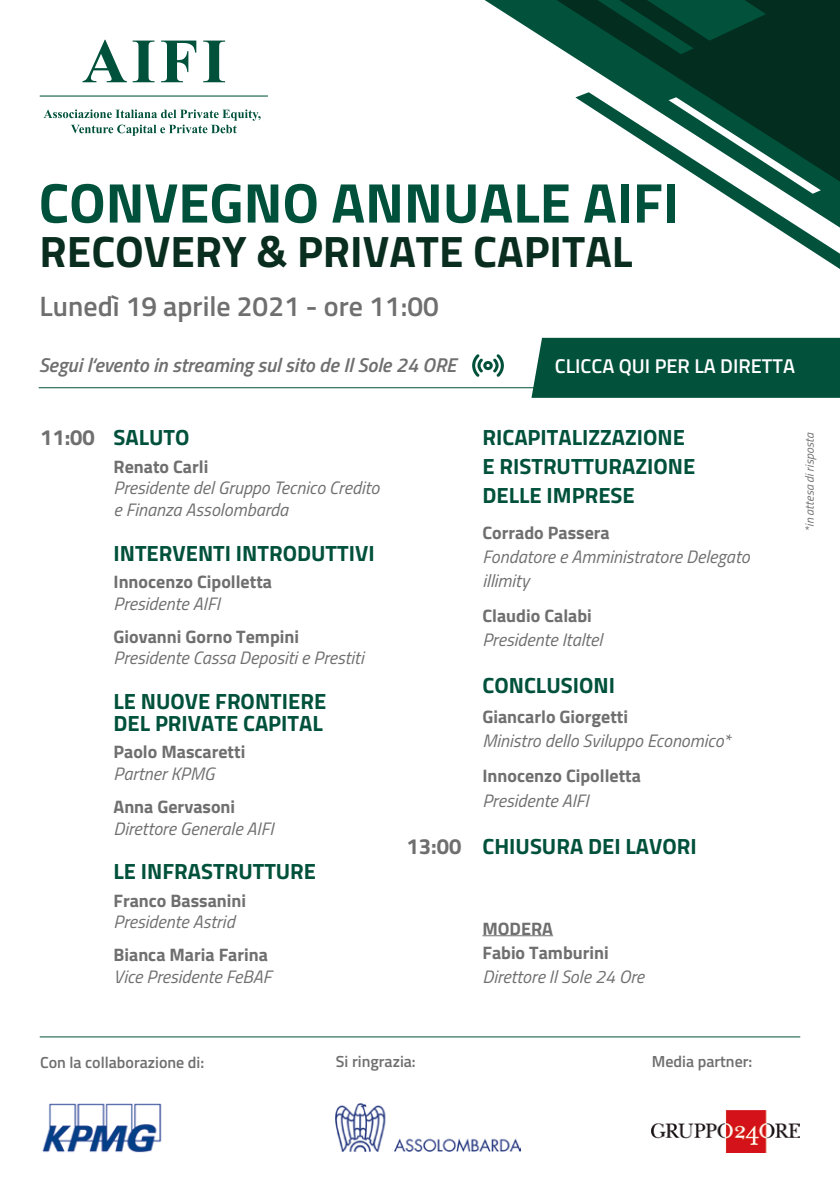
<style>
.page{position:relative;width:840px;height:1191px;background:#fff}
.page>*{position:absolute;margin:0;border:0;box-sizing:border-box;transform-origin:0 0}
.t1{font:700 56px "Titillium Web";color:#00513b}
.t2{font:700 44px "Titillium Web";color:#092d1e}
.t3{font:600 28px "Titillium Web";color:#706f6f}
.t4{font:700 22px/28.8px "Titillium Web";color:#00513b}
.t5{font:700 22px "Titillium Web";color:#706f6f}
.t6{font:italic 600 20px "Titillium Web";color:#706f6f}
.t7{font:600 20px "Titillium Web";color:#fff}
.t8{font:italic 18px/21.6px "Titillium Web";color:#706f6f}
.t9{font:700 18px/24px "Titillium Web";color:#706f6f}
.t10{font:600 16px "Titillium Web";color:#706f6f}
.t11{font:italic 12px "Titillium Web";color:#706f6f}
</style>
<div class="page">
<div style="left:531px;top:338px;width:308px;height:60px;background:#02513b"></div>
<svg style="left:484px;top:0;width:72px;height:46px"></svg>
<svg style="left:556px;top:0;width:283px;height:92px;background:#1b4a3b"></svg>
<svg style="left:575px;top:92px;width:264px;height:177px"></svg>
<svg style="left:668px;top:97px;width:152px;height:97px"></svg>
<svg style="left:597px;top:0;width:168px;height:54px;background:#013e2c"></svg>
<hr style="left:40px;top:1036px;width:759px;height:1px;background:#00513b">
<hr style="left:39px;top:387px;width:760px;height:1px;background:#00513b">
<svg style="left:82px;top:40px;width:72px;height:42px"></svg>
<svg style="left:161px;top:41px;width:35px;height:41px"></svg>
<svg style="left:203px;top:41px;width:22px;height:41px"></svg>
<hr style="left:40px;top:95px;width:228px;height:2px;background:#00513b">
<svg style="left:44px;top:109px;width:216px;height:27px"></svg>
<svg style="left:472px;top:354px;width:31px;height:23px"></svg>
<hr style="left:482px;top:935px;width:71px;height:1px;background:#706f6f">
<img style="left:42px;top:1103px;width:120px;height:49px">
<img style="left:336px;top:1103px;width:184px;height:49px">
<img style="left:651px;top:1110px;width:148px;height:42px">
<h1 class="t1" style="left:39px;top:160px;width:641px">CONVEGNO ANNUALE AIFI</h1>
<h2 class="t2" style="left:40px;top:217px;width:594px">RECOVERY &amp; PRIVATE CAPITAL</h2>
<h3 class="t3" style="left:40px;top:285px;width:400px">Lunedì 19 aprile 2021 - ore 11:00</h3>
<p class="t6" style="left:39px;top:349px;width:419px">Segui l‘evento in streaming sul sito de Il Sole 24 ORE</p>
<p class="t7" style="left:554px;top:351px;width:241px">CLICCA QUI PER LA DIRETTA</p>
<p class="t5" style="left:40px;top:421px;width:56px">11:00</p>
<p class="t4" style="left:113px;top:422px;width:77px">SALUTO</p>
<p class="t9" style="left:113px;top:453px;width:96px">Renato Carli</p>
<p class="t8" style="left:113px;top:476px;width:267px">Presidente del Gruppo Tecnico Credito e Finanza Assolombarda</p>
<p class="t4" style="left:113px;top:537px;width:262px">INTERVENTI INTRODUTTIVI</p>
<p class="t9" style="left:113px;top:569px;width:160px">Innocenzo Cipolletta</p>
<p class="t8" style="left:113px;top:591px;width:108px">Presidente AIFI</p>
<p class="t9" style="left:113px;top:623px;width:187px">Giovanni Gorno Tempini</p>
<p class="t8" style="left:113px;top:646px;width:251px">Presidente Cassa Depositi e Prestiti</p>
<p class="t4" style="left:113px;top:689px;width:214px;line-height:22px">LE NUOVE FRONTIERE<br>DEL PRIVATE CAPITAL</p>
<p class="t9" style="left:113px;top:739px;width:133px">Paolo Mascaretti</p>
<p class="t8" style="left:113px;top:762px;width:102px">Partner KPMG</p>
<p class="t9" style="left:113px;top:794px;width:123px">Anna Gervasoni</p>
<p class="t8" style="left:113px;top:816px;width:161px">Direttore Generale AIFI</p>
<p class="t4" style="left:113px;top:856px;width:204px">LE INFRASTRUTTURE</p>
<p class="t9" style="left:113px;top:887px;width:134px">Franco Bassanini</p>
<p class="t8" style="left:113px;top:910px;width:123px">Presidente Astrid</p>
<p class="t9" style="left:113px;top:942px;width:156px">Bianca Maria Farina</p>
<p class="t8" style="left:113px;top:965px;width:159px">Vice Presidente FeBAF</p>
<p class="t5" style="left:406px;top:829px;width:56px">13:00</p>
<p class="t4" style="left:482px;top:422px;width:214px">RICAPITALIZZAZIONE<br>E RISTRUTTURAZIONE<br>DELLE IMPRESE</p>
<p class="t9" style="left:482px;top:519px;width:129px">Corrado Passera</p>
<p class="t8" style="left:482px;top:543px;width:268px;line-height:24px">Fondatore e Amministratore Delegato illimity</p>
<p class="t9" style="left:482px;top:603px;width:111px">Claudio Calabi</p>
<p class="t8" style="left:482px;top:628px;width:121px">Presidente Italtel</p>
<p class="t4" style="left:482px;top:670px;width:134px">CONCLUSIONI</p>
<p class="t9" style="left:482px;top:703px;width:147px">Giancarlo Giorgetti</p>
<p class="t8" style="left:482px;top:729px;width:250px">Ministro dello Sviluppo Economico*</p>
<p class="t9" style="left:482px;top:763px;width:160px">Innocenzo Cipolletta</p>
<p class="t8" style="left:482px;top:788px;width:108px">Presidente AIFI</p>
<p class="t4" style="left:482px;top:830px;width:216px">CHIUSURA DEI LAVORI</p>
<p class="t9" style="left:482px;top:915px;width:128px">MODERA<br>Fabio Tamburini</p>
<p class="t8" style="left:482px;top:965px;width:163px">Direttore Il Sole 24 Ore</p>
<p class="t11" style="left:800px;top:531px;width:100px;rotate:-90deg">*in attesa di risposta</p>
<p class="t10" style="left:40px;top:1050px;width:166px">Con la collaborazione di:</p>
<p class="t10" style="left:336px;top:1049px;width:81px">Si ringrazia:</p>
<p class="t10" style="left:651px;top:1049px;width:102px">Media partner:</p>
</div>
